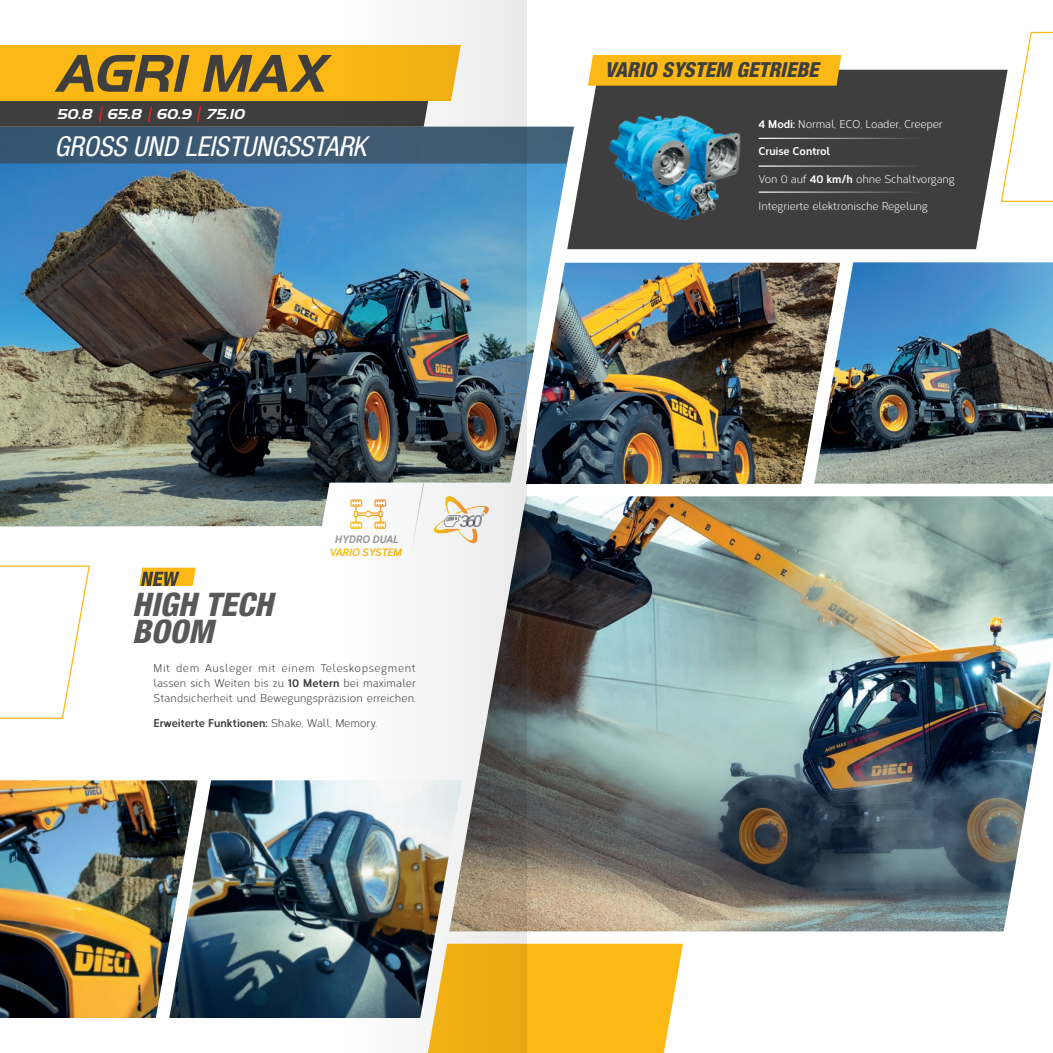
<style>
.page{position:relative;width:1053px;height:1053px;background:#fff}
.page>*{position:absolute;margin:0;border:0;box-sizing:border-box;transform-origin:0 0}
.t1{font:italic 700 55.12px "Handel Got D";color:#3e3e3f}
.t2{font:italic 800 condensed 32.5px "Helvetica Neue LT Std";color:#57585a}
.t3{font:italic condensed 27.5px "Helvetica Neue LT Std";color:#fff}
.t4{font:italic 800 condensed 20.75px "Helvetica Neue LT Std";color:#3e3e3f}
.t5{font:italic 700 15px "Handel Got D";color:#fff}
.t6{font:11.25px/15px "Corbert Condensed";letter-spacing:.005em;color:#3e3e3f;text-align:justify}
.t7{font:11.25px "Corbert Condensed";letter-spacing:-.01em;color:#fff}
.t8{font:700 11.25px "Corbert Condensed";color:#3e3e3f}
.t9{font:700 11.25px "Corbert Condensed";letter-spacing:-.01em;color:#fff}
.Paragrafo_-_Testi_Base{font:italic 700 10.75px "Corbert Condensed";letter-spacing:-.03em;color:#fcb814}
.Paragrafo_-_Testi_Base-2{font:italic 700 10.75px "Corbert Condensed";letter-spacing:-.03em;color:#939598}
.s1{font-weight:700}
.s2{font-weight:400}
</style>
<div class="page">
<img style="left:0;top:163px;width:573px;height:363px">
<svg style="left:526px;top:943px;width:157px;height:109px;background:#fcbc23"></svg>
<img style="left:526px;top:496px;width:526px;height:435px">
<img style="left:526px;top:263px;width:314px;height:221px">
<img style="left:814px;top:262px;width:238px;height:221px">
<img style="left:198px;top:780px;width:144px;height:237px">
<img style="left:0;top:780px;width:198px;height:237px">
<svg style="left:0;top:565px;width:90px;height:154px"></svg>
<div style="left:567px;top:70px;width:432px;height:179px;background:#3e3e3f"></div>
<svg style="left:999px;top:31px;width:53px;height:171px"></svg>
<svg style="left:311px;top:482px;width:31px;height:45px"></svg>
<svg style="left:139px;top:567px;width:57px;height:19px"></svg>
<img style="left:606px;top:113px;width:137px;height:108px">
<hr style="left:758px;top:138px;width:161px;height:1px;background:#fff">
<hr style="left:758px;top:165px;width:161px;height:2px;background:#fff">
<hr style="left:758px;top:191px;width:161px;height:2px;background:#fff">
<div style="left:588px;top:55px;width:253px;height:31px;background:#fcb814"></div>
<svg style="left:0;top:45px;width:574px;height:118px;background:#9d8a4e"></svg>
<img style="left:342px;top:0;width:184px;height:1052px">
<p class="t1" style="left:54px;top:42px;width:285px">AGRIMAX</p>
<p class="t5" style="left:57px;top:106px;width:193px">50.8 65.8 60.9 75.10</p>
<p class="t3" style="left:54px;top:130px;width:313px">GROSS UND LEISTUNGSSTARK</p>
<p class="t2" style="left:132px;top:584px;width:142px">HIGH TECH</p>
<p class="t2" style="left:132px;top:611px;width:83px">BOOM</p>
<p class="Paragrafo_-_Testi_Base-2" style="left:334px;top:531px;width:65px">HYDRO DUAL</p>
<p class="Paragrafo_-_Testi_Base" style="left:329px;top:543px;width:74px">VARIO SYSTEM</p>
<p class="t6" style="left:153px;top:660px;width:264px">Mit dem Ausleger mit einem Teleskopsegment lassen sich Weiten bis zu <span class="s1">10 Metern</span> bei maximaler Standsicherheit und Bewegungspräzision erreichen.</p>
<p class="t8" style="left:153px;top:714px;width:225px">Erweiterte Funktionen: <span class="s2">Shake, Wall, Memory.</span></p>
<p class="t4" style="left:604px;top:57px;width:215px">VARIO SYSTEM GETRIEBE</p>
<p class="t7" style="left:758px;top:116px;width:185px"><span class="s1">4 Modi:</span> Normal, ECO, Loader, Creeper</p>
<p class="t9" style="left:758px;top:142px;width:73px">Cruise Control</p>
<p class="t7" style="left:758px;top:171px;width:198px">Von 0 auf <span class="s1">40 km/h</span> ohne Schaltvorgang</p>
<p class="t7" style="left:758px;top:198px;width:171px">Integrierte elektronische Regelung</p>
</div>
